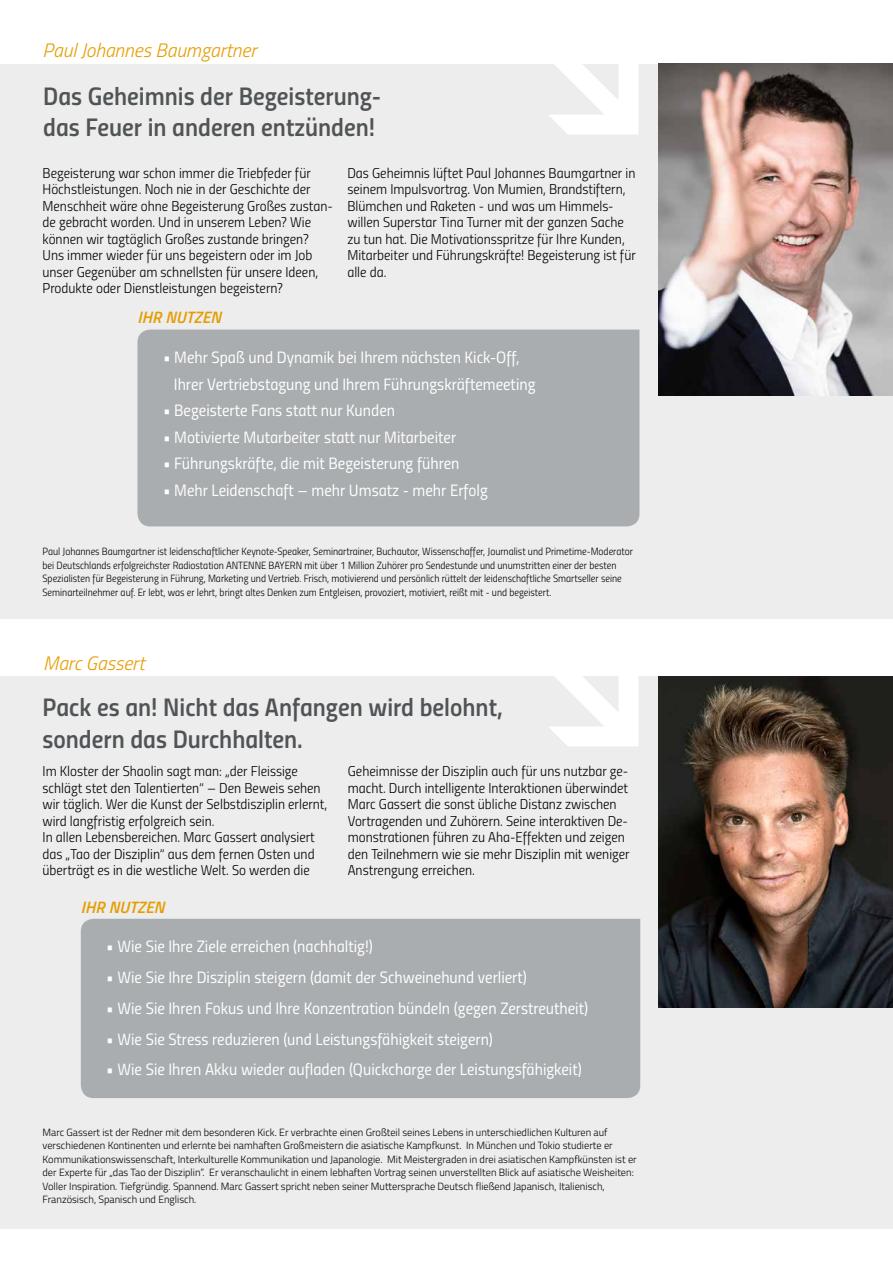
<style>
.page{position:relative;width:893px;height:1263px;background:#fff}
.page>*{position:absolute;margin:0;border:0;box-sizing:border-box;transform-origin:0 0}
.t1{font:25.5px/31.5px "Titillium Semibold Upright";color:#505456}
.t2{font:italic 300 19.5px "Titillium";color:#e69c00}
.t3{font:16.5px/26.5px "Titillium Regular Upright";color:#fff}
.t4{font:italic 600 16.5px "Titillium";letter-spacing:.01em;color:#e69c00}
.t5{font:14.25px/16.5px "Titillium Light Upright";color:#000}
.t6{font:300 10.5px/13.5px "Titillium";color:#000}
.t7{font:10.5px/13.5px "Titillium Light Upright";color:#000}
.s1{font-family:"Titillium";font-weight:300}
</style>
<div class="page">
<div style="left:0;top:64px;width:893px;height:554px;background:#ededed"></div>
<div style="left:0;top:676px;width:893px;height:552px;background:#ededed"></div>
<img style="left:659px;top:64px;width:234px;height:331px">
<div style="left:137px;top:330px;width:502px;height:196px;background:#a9adaf"></div>
<img style="left:659px;top:676px;width:234px;height:331px">
<div style="left:81px;top:919px;width:559px;height:179px;background:#a9adaf"></div>
<h2 class="t2" style="left:43px;top:36px;width:216px">Paul Johannes Baumgartner</h2>
<h1 class="t1" style="left:43px;top:78px;width:339px">Das Geheimnis der Begeisterung&shy;das Feuer in anderen entzünden!</h1>
<p class="t5" style="left:43px;top:164px;width:292px">Begeisterung war schon immer die Triebfeder für Höchstleistungen. Noch nie in der Geschichte der Menschheit wäre ohne Begeisterung Großes zustan&shy;de gebracht worden. Und in unserem Leben? Wie können wir tagtäglich Großes zustande bringen?<br>Uns immer wieder für uns begeistern oder im Job unser Gegenüber am schnellsten für unsere Ideen, Produkte oder Dienstleistungen begeistern?</p>
<p class="t5" style="left:347px;top:164px;width:290px">Das Geheimnis lüftet Paul Johannes Baumgartner in seinem Impulsvortrag. Von Mumien, Brandstiftern, Blümchen und Raketen - und was um Himmels&shy;willen Superstar Tina Turner mit der ganzen Sache zu tun hat. Die Motivationsspritze für Ihre Kunden, Mitarbeiter und Führungskräfte! Begeisterung ist für alle da.</p>
<p class="t4" style="left:138px;top:305px;width:85px">IHR NUTZEN</p>
<p class="t3" style="left:174px;top:343px;width:363px;text-indent:-11px">• Mehr Spaß und Dynamik bei Ihrem nächsten Kick-Off,<br>Ihrer Vertriebstagung und Ihrem Führungskräftemeeting</p>
<p class="t3" style="left:163px;top:396px;width:234px">• Begeisterte Fans statt nur Kunden</p>
<p class="t3" style="left:163px;top:423px;width:295px">• Motivierte Mutarbeiter statt nur Mitarbeiter</p>
<p class="t3" style="left:163px;top:449px;width:298px">• Führungskräfte, die mit Begeisterung führen</p>
<p class="t3" style="left:163px;top:476px;width:326px">• Mehr Leidenschaft – mehr Umsatz - mehr Erfolg</p>
<p class="t7" style="left:43px;top:544px;width:592px">Paul Johannes Baumgartner ist leidenschaftlicher Keynote-Speaker, Seminartrainer, Buchautor, Wissenschaffer, Journalist und Primetime-Moderator bei Deutschlands erfolgreichster Radiostation ANTENNE BAYERN mit über 1 Million Zuhörer pro Sendestunde und unumstritten einer der besten Spezialisten für Begeisterung in Führung, Marketing und Vertrieb. Frisch, motivierend und persönlich rüttelt der leidenschaftliche Smartseller seine Seminarteilnehmer auf. Er lebt, was er lehrt, bringt altes Denken zum Entgleisen, provoziert, motiviert, reißt mit - und begeistert.</p>
<h2 class="t2" style="left:43px;top:649px;width:103px">Marc Gassert</h2>
<h1 class="t1" style="left:43px;top:690px;width:462px">Pack es an! Nicht das Anfangen wird belohnt, sondern das Durchhalten.</h1>
<p class="t5" style="left:43px;top:762px;width:286px">Im Kloster der Shaolin sagt man: <span class="s1">„</span>der Fleissige schlägt stet den Talentierten“ – Den Beweis sehen wir täglich. Wer die Kunst der Selbstdisziplin erlernt, wird langfristig erfolgreich sein.<br>In allen Lebensbereichen. Marc Gassert analysiert das <span class="s1">„</span>Tao der Disziplin“ aus dem fernen Osten und überträgt es in die westliche Welt. So werden die</p>
<p class="t5" style="left:348px;top:762px;width:283px">Geheimnisse der Disziplin auch für uns nutzbar ge&shy;macht. Durch intelligente Interaktionen überwindet Marc Gassert die sonst übliche Distanz zwischen Vortragenden und Zuhörern. Seine interaktiven De&shy;monstrationen führen zu Aha-Effekten und zeigen den Teilnehmern wie sie mehr Disziplin mit weniger Anstrengung erreichen.</p>
<p class="t4" style="left:81px;top:894px;width:85px">IHR NUTZEN</p>
<p class="t3" style="left:106px;top:932px;width:268px">• Wie Sie Ihre Ziele erreichen (nachhaltig!)</p>
<p class="t3" style="left:106px;top:963px;width:422px">• Wie Sie Ihre Disziplin steigern (damit der Schweinehund verliert)</p>
<p class="t3" style="left:106px;top:994px;width:483px">• Wie Sie Ihren Fokus und Ihre Konzentration bündeln (gegen Zerstreutheit)</p>
<p class="t3" style="left:106px;top:1025px;width:388px">• Wie Sie Stress reduzieren (und Leistungsfähigkeit steigern)</p>
<p class="t3" style="left:106px;top:1055px;width:477px">• Wie Sie Ihren Akku wieder aufladen (Quickcharge der Leistungsfähigkeit)</p>
<p class="t6" style="left:43px;top:1125px;width:596px">Marc Gassert ist der Redner mit dem besonderen Kick. Er verbrachte einen Großteil seines Lebens in unterschiedlichen Kulturen auf verschiedenen Kontinenten und erlernte bei namhaften Großmeistern die asiatische Kampfkunst. In München und Tokio studierte er Kommunikationswissenschaft, Interkulturelle Kommunikation und Japanologie. Mit Meistergraden in drei asiatischen Kampfkünsten ist er der Experte für „das Tao der Disziplin“. Er veranschaulicht in einem lebhaften Vortrag seinen unverstellten Blick auf asiatische Weisheiten:<br>Voller Inspiration. Tiefgründig. Spannend. Marc Gassert spricht neben seiner Muttersprache Deutsch fließend Japanisch, Italienisch, Französisch, Spanisch und Englisch.</p>
</div>
